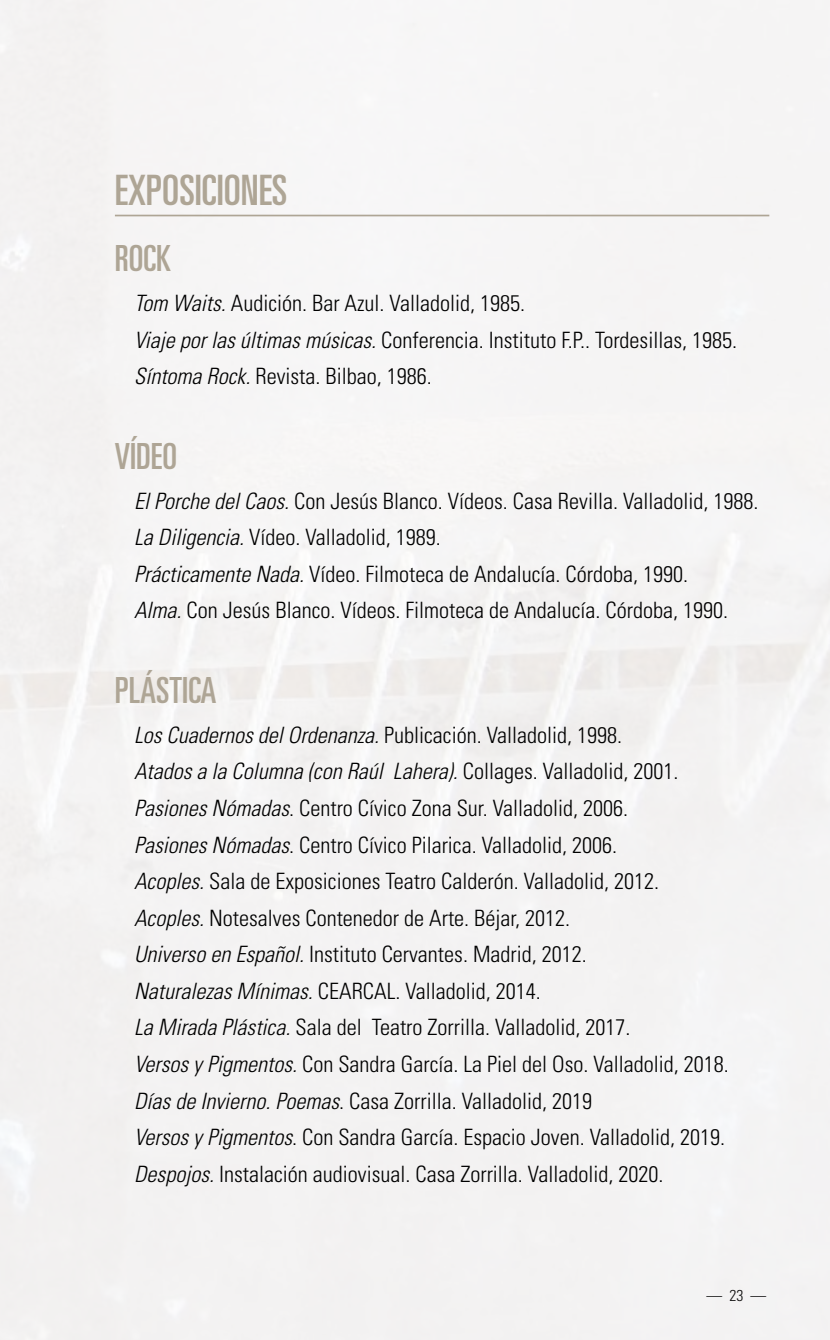
<style>
.page{position:relative;width:830px;height:1340px;background:#fff}
.page>*{position:absolute;margin:0;border:0;box-sizing:border-box;transform-origin:0 0}
.t1{font:ultra-condensed 41.85px "Univers";color:#aea595}
.t2{font:ultra-condensed 36px "Univers";color:#aea595}
.t3{font:300 condensed 22.5px/36.4px "Univers";color:#000}
.t4{font:300 condensed 15.75px "Univers";color:#000}
.s1{font-style:italic}
</style>
<div class="page">
<hr style="left:115px;top:215px;width:654px;height:1px;background:#aea595">
<h1 class="t1" style="left:115px;top:166px;width:174px">EXPOSICIONES</h1>
<h2 class="t2" style="left:115px;top:238px;width:57px">ROCK</h2>
<p class="t3" style="left:134px;top:284px;width:604px"><span class="s1">Tom Waits.</span> Audición. Bar Azul. Valladolid, 1985.<br><span class="s1">Viaje por las últimas músicas.</span> Conferencia. Instituto F.P.. Tordesillas, 1985.<br><span class="s1">Síntoma Rock.</span> Revista. Bilbao, 1986.</p>
<h2 class="t2" style="left:115px;top:435px;width:64px">VÍDEO</h2>
<p class="t3" style="left:134px;top:482px;width:625px"><span class="s1">El Porche del Caos.</span> Con Jesús Blanco. Vídeos. Casa Revilla. Valladolid, 1988.<br><span class="s1">La Diligencia.</span> Vídeo. Valladolid, 1989.<br><span class="s1">Prácticamente Nada.</span> Vídeo. Filmoteca de Andalucía. Córdoba, 1990.<br><span class="s1">Alma.</span> Con Jesús Blanco. Vídeos. Filmoteca de Andalucía. Córdoba, 1990.</p>
<h2 class="t2" style="left:115px;top:669px;width:103px">PLÁSTICA</h2>
<p class="t3" style="left:134px;top:716px;width:596px"><span class="s1">Los Cuadernos del Ordenanza.</span> Publicación. Valladolid, 1998.<br><span class="s1">Atados a la Columna (con Raúl Lahera).</span> Collages. Valladolid, 2001.<br><span class="s1">Pasiones Nómadas</span>. Centro Cívico Zona Sur. Valladolid, 2006.<br><span class="s1">Pasiones Nómadas</span>. Centro Cívico Pilarica. Valladolid, 2006.<br><span class="s1">Acoples.</span> Sala de Exposiciones Teatro Calderón. Valladolid, 2012.<br><span class="s1">Acoples.</span> Notesalves Contenedor de Arte. Béjar, 2012.<br><span class="s1">Universo en Español.</span> Instituto Cervantes. Madrid, 2012.<br><span class="s1">Naturalezas Mínimas.</span> CEARCAL. Valladolid, 2014.<br><span class="s1">La Mirada Plástica.</span> Sala del Teatro Zorrilla. Valladolid, 2017.<br><span class="s1">Versos y Pigmentos.</span> Con Sandra García. La Piel del Oso. Valladolid, 2018.<br><span class="s1">Días de Invierno. Poemas</span>. Casa Zorrilla. Valladolid, 2019<br><span class="s1">Versos y Pigmentos</span>. Con Sandra García. Espacio Joven. Valladolid, 2019.<br><span class="s1">Despojos.</span> Instalación audiovisual. Casa Zorrilla. Valladolid, 2020.</p>
<p class="t4" style="left:706px;top:1285px;width:61px">— 23 —</p>
</div>
